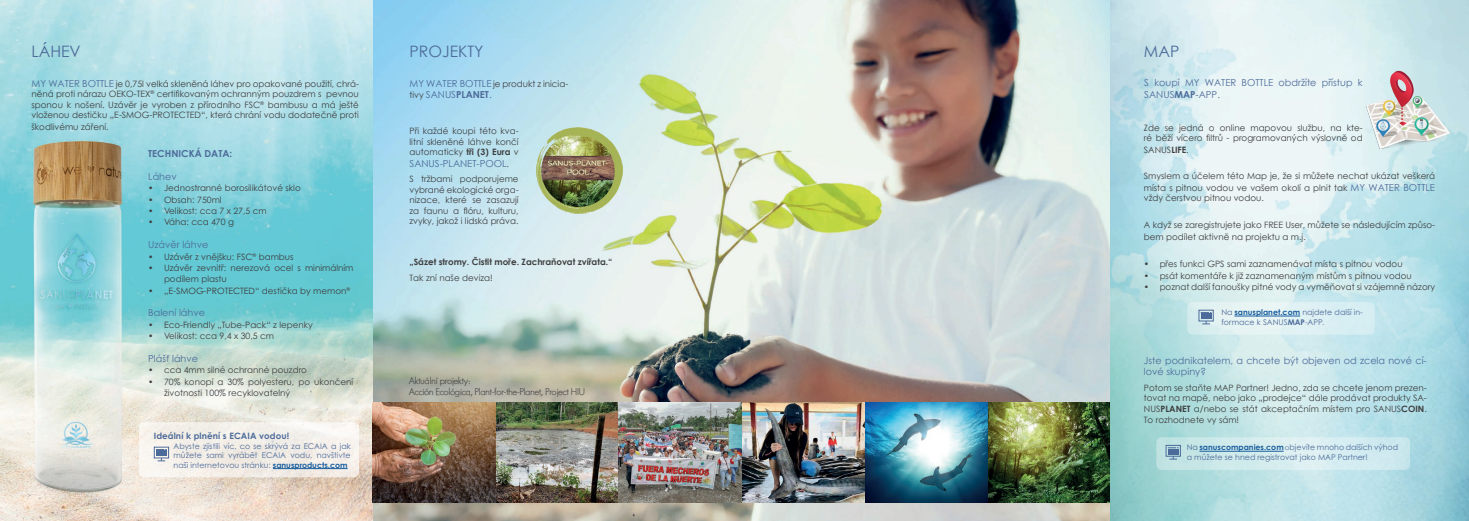
<style>
.page{position:relative;width:1469px;height:521px;background:#fff}
.page>*{position:absolute;margin:0;border:0;box-sizing:border-box;transform-origin:0 0}
.t1{font:15.75px "Century Gothic";color:#4d6b9a}
.t2{font:9.62px/11.5px "Century Gothic";color:#4d6b9a}
.t3{font:9.62px/11.4px "Futon Small Normal";color:#3e3e3f}
.t4{font:9.62px "Century Gothic Pro";color:#4d6b9a}
.t5{font:700 9.62px "Century Gothic";color:#4d6b9a}
.t6{font:8.75px/10.5px "Century Gothic";color:#3e3e3f;text-align:justify}
.t7{font:8.75px/11.4px "Century Gothic Pro";color:#3e3e3f}
.t8{font:700 8.75px "Century Gothic";color:#3e3e3f}
.t9{font:700 8.75px "Century Gothic Pro";letter-spacing:.01em;color:#4d6b9a}
.t10{font:7.88px/9.5px "Century Gothic Pro";color:#4d6b9a}
.s1{font-size:9.62px;color:#4d6b9a}
.s2{font-weight:700;color:#175d9e}
.s3{font-size:8.75px;color:#3e3e3f}
.s4{font-weight:700}
.s5{font-family:"Futon Small Normal";font-size:9.62px}
.s6{font-family:"Futon Small Normal";font-size:8.75px}
</style>
<div class="page">
<img style="left:1109px;top:0;width:359px;height:521px">
<img style="left:0;top:0;width:1109px;height:521px">
<div style="left:139px;top:422px;width:220px;height:55px;background:linear-gradient(to right,#f1ede7,#f4efea);border-radius:5px"></div>
<img style="left:536px;top:128px;width:86px;height:86px">
<hr style="left:273px;top:468px;width:74px;height:1px;background:#175d9e">
<div style="left:154px;top:447px;width:15px;height:11px;border:1px solid #4d6b9a"></div>
<div style="left:156px;top:451px;width:11px;height:5px;background:#4d6b9a"></div>
<svg style="left:158px;top:458px;width:7px;height:3px"></svg>
<svg style="left:1187px;top:302px;width:187px;height:33px;background:#dceef1"></svg>
<hr style="left:1234px;top:316px;width:66px;height:1px;background:#175d9e">
<div style="left:1198px;top:310px;width:15px;height:11px;border:1px solid #4d6b9a"></div>
<div style="left:1200px;top:314px;width:11px;height:5px;background:#4d6b9a"></div>
<svg style="left:1202px;top:321px;width:7px;height:3px"></svg>
<svg style="left:1156px;top:437px;width:253px;height:33px;background:#cfe9ec"></svg>
<hr style="left:1199px;top:451px;width:84px;height:1px;background:#175d9e">
<div style="left:1165px;top:445px;width:15px;height:12px;border:1px solid #4d6b9a"></div>
<div style="left:1167px;top:449px;width:11px;height:5px;background:#4d6b9a"></div>
<svg style="left:1169px;top:456px;width:8px;height:4px"></svg>
<img style="left:372px;top:402px;width:737px;height:100px">
<img style="left:1362px;top:69px;width:88px;height:79px">
<h1 class="t1" style="left:32px;top:41px;width:51px">LÁHEV</h1>
<h1 class="t1" style="left:409px;top:41px;width:75px">PROJEKTY</h1>
<h1 class="t1" style="left:1143px;top:41px;width:37px">MAP</h1>
<p class="t6" style="left:31px;top:78px;width:329px"><span class="s1">MY WATER BOTTLE</span> je 0,75l velká skleněná láhev pro opakované použití, chrá&shy;něná proti nárazu OEKO-TEX<sup>®</sup> certifikovaným ochranným pouzdrem s pevnou sponou k nošení. Uzávěr je vyroben z přírodního FSC<sup>®</sup> bambusu a má ještě vloženou destičku „E-SMOG-PROTECTED“, která chrání vodu dodatečně proti</p>
<p class="t6" style="left:31px;top:121px;width:79px">škodlivému záření.</p>
<p class="t5" style="left:148px;top:146px;width:85px">TECHNICKÁ DATA:</p>
<p class="t4" style="left:148px;top:171px;width:30px">Láhev</p>
<p class="t7" style="left:148px;top:182px;width:154px">• Jednostranné borosilikátové sklo</p>
<p class="t7" style="left:148px;top:194px;width:75px">• Obsah: 750ml</p>
<p class="t7" style="left:148px;top:205px;width:120px">• Velikost: cca 7 x 27,5 cm</p>
<p class="t7" style="left:148px;top:216px;width:87px">• Váha: cca 470 g</p>
<p class="t4" style="left:148px;top:239px;width:62px">Uzávěr láhve</p>
<p class="t7" style="left:148px;top:251px;width:147px">• Uzávěr z vnějšku: FSC<sup>®</sup> bambus</p>
<p class="t7" style="left:164px;top:262px;width:191px;text-indent:-16px">• Uzávěr zevnitř: nerezová ocel s minimálním podílem plastu</p>
<p class="t7" style="left:148px;top:285px;width:203px">• „E-SMOG-PROTECTED“ destička by memon<sup>®</sup></p>
<p class="t4" style="left:148px;top:307px;width:58px">Balení láhve</p>
<p class="t7" style="left:148px;top:319px;width:166px">• Eco-Friendly „Tube-Pack“ z lepenky</p>
<p class="t7" style="left:148px;top:330px;width:127px">• Velikost: cca 9,4 x 30,5 cm</p>
<p class="t4" style="left:148px;top:353px;width:51px">Plášť láhve</p>
<p class="t7" style="left:148px;top:364px;width:160px">• cca 4mm silné ochranné pouzdro</p>
<p class="t7" style="left:164px;top:376px;width:191px;text-indent:-16px">• 70% konopí a 30% polyesteru, po ukončení životnosti 100% recyklovatelný</p>
<p class="t9" style="left:154px;top:431px;width:137px">Ideální k plnění s ECAIA vodou!</p>
<p class="t10" style="left:173px;top:441px;width:179px;text-align:justify">Abyste zjistili víc, co se skrývá za ECAIA a jak můžete sami vyrábět ECAIA vodu, navštivte naši internetovou stránku: <span class="s2">sanusproducts.com</span></p>
<p class="t6" style="left:409px;top:78px;width:160px"><span class="s1">MY WATER BOTTLE</span> je produkt z inicia-</p>
<p class="t2" style="left:409px;top:89px;width:84px"><span class="s3">tivy</span> SANUS<span class="s4">PLANET</span>.</p>
<p class="t6" style="left:409px;top:126px;width:110px">Při každé koupi této kva&shy;litní skleněné láhve končí automaticky <span class="s4">tři (3) Eura</span> v</p>
<p class="t2" style="left:409px;top:157px;width:101px">SANUS-PLANET-POOL<span class="s3">.</span></p>
<p class="t6" style="left:409px;top:174px;width:111px">S tržbami podporujeme vybrané ekologické orga&shy;nizace, které se zasazují za faunu a flóru, kulturu, zvyky, jakož i lidská práva.</p>
<p class="t8" style="left:409px;top:255px;width:204px">„Sázet stromy. Čistit moře. Zachraňovat zvířata.“</p>
<p class="t6" style="left:409px;top:272px;width:85px">Tak zní naše deviza!</p>
<p class="t3" style="left:409px;top:375px;width:177px">Aktuální projekty:<br>Acción Ecológica, Plant-for-the-Planet, Project HIU</p>
<p class="t2" style="left:1144px;top:77px;width:220px">S koupí MY WATER BOTTLE obdržíte přístup k<br>SANUS<span class="s4">MAP</span>-APP.</p>
<p class="t6" style="left:1143px;top:122px;width:220px">Zde se jedná o online mapovou službu, na kte&shy;ré běží vícero filtrů - programovaných výslovně od</p>
<p class="t6" style="left:1143px;top:144px;width:46px">SANUS<span class="s4">LIFE</span><span class="s5">.</span></p>
<p class="t6" style="left:1143px;top:170px;width:293px;line-height:11.5px">Smyslem a účelem této Map je, že si můžete nechat ukázat veškerá místa s pitnou vodou ve vašem okolí a plnit tak <span class="s1">MY WATER BOTTLE</span></p>
<p class="t6" style="left:1143px;top:193px;width:121px">vždy čerstvou pitnou vodou.</p>
<p class="t6" style="left:1143px;top:219px;width:293px;line-height:11.4px">A když se zaregistrujete jako FREE User, můžete se následujícím způso&shy;bem podílet aktivně na projektu a m.j.</p>
<p class="t6" style="left:1143px;top:259px;width:260px">• přes funkci GPS sami zaznamenávat místa s pitnou vodou</p>
<p class="t6" style="left:1143px;top:270px;width:269px">• psát komentáře k již zaznamenaným místům s pitnou vodou</p>
<p class="t6" style="left:1143px;top:282px;width:293px">• poznat další fanoušky pitné vody a vyměňovat si vzájemně názory</p>
<p class="t10" style="left:1221px;top:307px;width:143px">Na <span class="s2">sanusplanet.com</span> najdete další in&shy;formace k SANUS<span class="s4">MAP</span>-APP.</p>
<p class="t2" style="left:1143px;top:354px;width:284px">Jste podnikatelem, a chcete být objeven od zcela nové cí&shy;lové skupiny?</p>
<p class="t6" style="left:1143px;top:382px;width:284px">Potom se staňte MAP Partner! Jedno, zda se chcete jenom prezen&shy;tovat na mapě, nebo jako „prodejce“ dále prodávat produkty SA-NUS<span class="s4">PLANET</span> a/nebo se stát akceptačním místem pro SANUS<span class="s4">COIN</span>.</p>
<p class="t6" style="left:1143px;top:414px;width:97px">To rozhodnete vy sám!</p>
<p class="t10" style="left:1186px;top:443px;width:213px">Na <span class="s2">sanuscompanies.com</span> <span class="s6">o</span>bjevíte mnoho dalších výhod a můžete se hned registrovat jako MAP Partner!</p>
</div>
